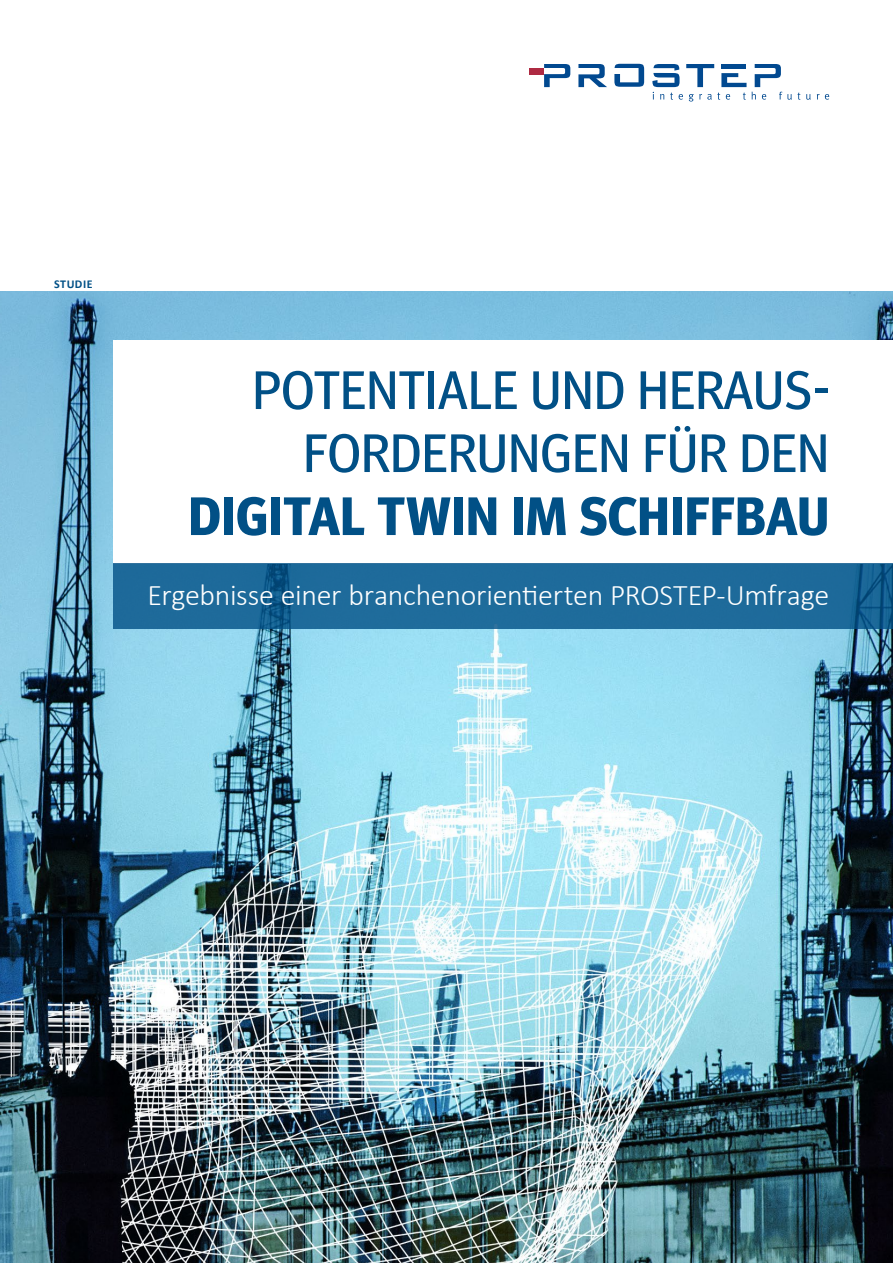
<style>
.page{position:relative;width:893px;height:1263px;background:#fff}
.page>*{position:absolute;margin:0;border:0;box-sizing:border-box;transform-origin:0 0}
.t1{font:54px/63px "Meta Headline OT";letter-spacing:.01em;color:#015086;text-align:right}
.t2{font:300 30px "Calibri";letter-spacing:-.01em;color:#fff}
.t3{font:700 12px "Calibri";letter-spacing:.04em;color:#015086}
.s1{font-weight:700}
</style>
<div class="page">
<img style="left:0;top:292px;width:893px;height:971px">
<svg style="left:614px;top:64px;width:30px;height:23px"></svg>
<svg style="left:544px;top:64px;width:26px;height:23px"></svg>
<svg style="left:578px;top:64px;width:29px;height:23px"></svg>
<div style="left:529px;top:68px;width:15px;height:6px;background:#ae2a42"></div>
<svg style="left:752px;top:64px;width:48px;height:36px"></svg>
<svg style="left:806px;top:94px;width:5px;height:6px"></svg>
<svg style="left:817px;top:94px;width:12px;height:6px"></svg>
<svg style="left:652px;top:64px;width:94px;height:38px"></svg>
<hr style="left:721px;top:64px;width:25px;height:4px;background:#014990">
<div style="left:113px;top:340px;width:780px;height:223px;background:#fff"></div>
<div style="left:113px;top:563px;width:780px;height:66px;background:#1e6a9b"></div>
<p class="t3" style="left:54px;top:275px;width:40px">STUDIE</p>
<p class="t1" style="left:189px;top:359px;width:642px">POTENTIALE UND HERAUS-<br>FORDERUNGEN FÜR DEN<br><span class="s1">DIGITAL TWIN IM SCHIFFBAU</span></p>
<p class="t2" style="left:147px;top:576px;width:683px">Ergebnisse einer branchenorientierten PROSTEP-Umfrage</p>
</div>
